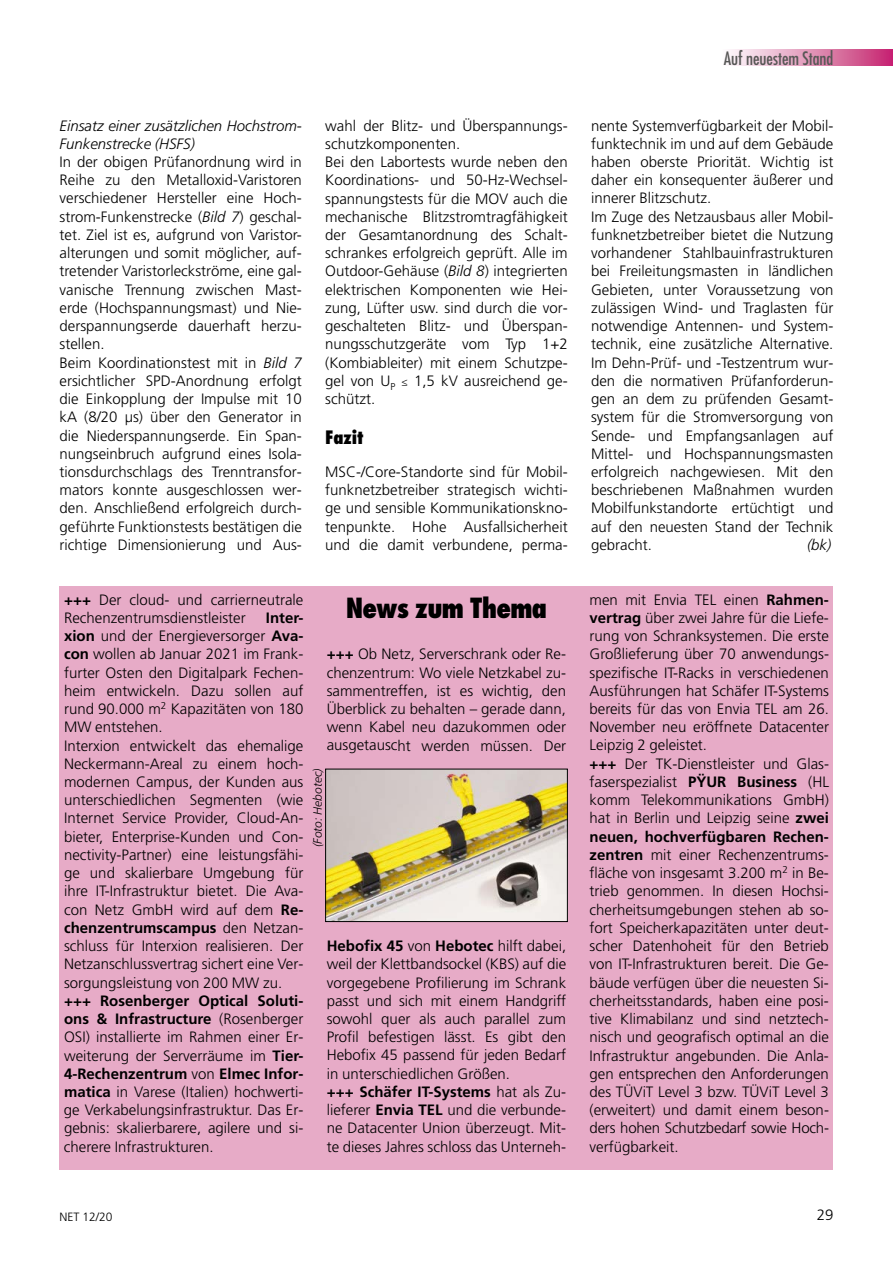
<style>
.page{position:relative;width:893px;height:1263px;background:#fff}
.page>*{position:absolute;margin:0;border:0;box-sizing:border-box;transform-origin:0 0}
.t1{font:800 condensed 27px "Futura";letter-spacing:-.035em;color:#000}
.t2{font:condensed 18px "Futura";color:#575756}
.t3{font:800 condensed 18px "Futura";color:#000}
.t4{font:300 15px/18.3px "Frutiger";color:#000}
.t5{font:italic 300 15px/18.3px "Frutiger";color:#000}
.t6{font:italic 300 12px "Frutiger";color:#000}
.t7{font:300 12px "Frutiger";color:#000}
.s1{font-style:italic}
.s2{font-family:"Adobe Arabic";font-weight:400}
.s3{font-weight:700}
</style>
<div class="page">
<div style="left:723px;top:50px;width:170px;height:16px;background:linear-gradient(to right,#fff,#c62a72)"></div>
<div style="left:60px;top:586px;width:773px;height:584px;background:#e7abc7"></div>
<img style="left:327px;top:771px;width:239px;height:149px">
<div style="left:325px;top:769px;width:243px;height:153px;border:1px solid #000"></div>
<p class="t5" style="left:60px;top:116px;width:244px">Einsatz einer zusätzlichen Hochstrom-<br>Funkenstrecke (HSFS)</p>
<p class="t4" style="left:60px;top:153px;width:244px">In der obigen Prüfanordnung wird in Reihe zu den Metalloxid-Varistoren verschiedener Hersteller eine Hoch&shy;strom-Funkenstrecke (<span class="s1">Bild 7</span>) geschal&shy;tet. Ziel ist es, aufgrund von Varistor&shy;alterungen und somit möglicher, auf&shy;tretender Varistorleckströme, eine gal&shy;vanische Trennung zwischen Mast&shy;erde (Hochspannungsmast) und Nie&shy;derspannungserde dauerhaft herzu&shy;stellen.<br>Beim Koordinationstest mit in <span class="s1">Bild 7 </span>ersichtlicher SPD-Anordnung erfolgt die Einkopplung der Impulse mit 10 kA (8/20 µs) über den Generator in die Niederspannungserde. Ein Span&shy;nungseinbruch aufgrund eines Isola&shy;tionsdurchschlags des Trenntransfor&shy;mators konnte ausgeschlossen wer&shy;den. Anschließend erfolgreich durch&shy;geführte Funktionstests bestätigen die richtige Dimensionierung und Aus-</p>
<p class="t4" style="left:325px;top:116px;width:244px">wahl der Blitz- und Überspannungs&shy;schutzkomponenten.<br>Bei den Labortests wurde neben den Koordinations- und 50-Hz-Wechsel&shy;spannungstests für die MOV auch die mechanische Blitzstromtragfähigkeit der Gesamtanordnung des Schalt&shy;schrankes erfolgreich geprüft. Alle im Outdoor-Gehäuse (<span class="s1">Bild 8</span>) integrierten elektrischen Komponenten wie Hei&shy;zung, Lüfter usw. sind durch die vor&shy;geschalteten Blitz- und Überspan&shy;nungsschutzgeräte vom Typ 1+2 (Kombiableiter) mit einem Schutzpe&shy;gel von U<sub>P</sub> <span class="s2">≤</span> 1,5 kV ausreichend ge&shy;schützt.</p>
<p class="t3" style="left:325px;top:426px;width:40px">Fazit</p>
<p class="t4" style="left:325px;top:463px;width:244px;text-align:justify">MSC-/Core-Standorte sind für Mobil&shy;funknetzbetreiber strategisch wichti&shy;ge und sensible Kommunikationskno&shy;tenpunkte. Hohe Ausfallsicherheit und die damit verbundene, perma-</p>
<p class="t4" style="left:64px;top:591px;width:241px"><span class="s3">+++</span> Der cloud- und carrierneutrale<br>Rechenzentrumsdienstleister</p>
<p class="t4" style="left:64px;top:609px;width:241px;text-indent:202px"><span class="s3">Inter&shy;xion</span> und der Energieversorger <span class="s3">Ava&shy;con</span> wollen ab Januar 2021 im Frank&shy;furter Osten den Digitalpark Fechen&shy;heim entwickeln. Dazu sollen auf rund 90.000 m<sup>2</sup> Kapazitäten von 180<br>MW entstehen.<br>Interxion entwickelt das ehemalige Neckermann-Areal zu einem hoch&shy;modernen Campus, der Kunden aus unterschiedlichen Segmenten (wie Internet Service Provider, Cloud-An&shy;bieter, Enterprise-Kunden und Con&shy;nectivity-Partner) eine leistungsfähi&shy;ge und skalierbare Umgebung für ihre IT-Infrastruktur bietet. Die Ava&shy;con Netz GmbH wird auf dem <span class="s3">Re&shy;chenzentrumscampus</span> den Netzan&shy;schluss für Interxion realisieren. Der Netzanschlussvertrag sichert eine Ver&shy;sorgungsleistung von 200 MW zu.</p>
<p class="t4" style="left:64px;top:992px;width:241px;text-align:justify"><span class="s3">+++ Rosenberger Optical Soluti&shy;ons &amp; Infrastructure</span> (Rosenberger OSI) installierte im Rahmen einer Er&shy;weiterung der Serverräume im <span class="s3">Tier-4-Rechenzentrum</span> von <span class="s3">Elmec Infor&shy;matica</span> in Varese (Italien) hochwerti&shy;ge Verkabelungsinfrastruktur. Das Er&shy;gebnis: skalierbarere, agilere und si&shy;cherere Infrastrukturen.</p>
<h1 class="t1" style="left:346px;top:590px;width:203px">News zum Thema</h1>
<p class="t4" style="left:327px;top:645px;width:241px;text-align:justify"><span class="s3">+++</span> Ob Netz, Serverschrank oder Re&shy;chenzentrum: Wo viele Netzkabel zu&shy;sammentreffen, ist es wichtig, den Überblick zu behalten – gerade dann, wenn Kabel neu dazukommen oder ausgetauscht werden müssen. Der</p>
<p class="t6" style="left:311px;top:847px;width:81px;rotate:-90deg">(Foto: Hebotec)</p>
<p class="t4" style="left:327px;top:937px;width:241px"><span class="s3">Hebofix 45</span> von <span class="s3">Hebotec</span> hilft dabei, weil der Klettbandsockel (KBS) auf die vorgegebene Profilierung im Schrank passt und sich mit einem Handgriff sowohl quer als auch parallel zum Profil befestigen lässt. Es gibt den Hebofix 45 passend für jeden Bedarf in unterschiedlichen Größen.<br><span class="s3">+++ Schäfer IT-Systems</span> hat als Zu&shy;lieferer <span class="s3">Envia TEL</span> und die verbunde&shy;ne Datacenter Union überzeugt. Mit&shy;te dieses Jahres schloss das Unterneh-</p>
<p class="t2" style="left:724px;top:47px;width:111px">Auf neuestem Stand</p>
<p class="t4" style="left:591px;top:116px;width:244px">nente Systemverfügbarkeit der Mobil&shy;funktechnik im und auf dem Gebäude haben oberste Priorität. Wichtig ist daher ein konsequenter äußerer und innerer Blitzschutz.<br>Im Zuge des Netzausbaus aller Mobil&shy;funknetzbetreiber bietet die Nutzung vorhandener Stahlbauinfrastrukturen bei Freileitungsmasten in ländlichen Gebieten, unter Voraussetzung von zulässigen Wind- und Traglasten für notwendige Antennen- und System&shy;technik, eine zusätzliche Alternative.<br>Im Dehn-Prüf- und -Testzentrum wur&shy;den die normativen Prüfanforderun&shy;gen an dem zu prüfenden Gesamt&shy;system für die Stromversorgung von Sende- und Empfangsanlagen auf Mittel- und Hochspannungsmasten erfolgreich nachgewiesen. Mit den beschriebenen Maßnahmen wurden Mobilfunkstandorte ertüchtigt und auf den neuesten Stand der Technik gebracht.</p>
<p class="t5" style="left:807px;top:536px;width:26px">(bk)</p>
<p class="t4" style="left:589px;top:590px;width:241px">men mit Envia TEL einen <span class="s3">Rahmen&shy;vertrag</span> über zwei Jahre für die Liefe&shy;rung von Schranksystemen. Die erste Großlieferung über 70 anwendungs&shy;spezifische IT-Racks in verschiedenen Ausführungen hat Schäfer IT-Systems bereits für das von Envia TEL am 26.<br>November neu eröffnete Datacenter Leipzig 2 geleistet.<br><span class="s3">+++</span> Der TK-Dienstleister und Glas&shy;faserspezialist <span class="s3">PŸUR Business</span> (HL komm Telekommunikations GmbH) hat in Berlin und Leipzig seine <span class="s3">zwei neuen, hochverfügbaren Rechen&shy;zentren</span> mit einer Rechenzentrums&shy;fläche von insgesamt 3.200 m<sup>2</sup> in Be&shy;trieb genommen. In diesen Hochsi&shy;cherheitsumgebungen stehen ab so&shy;fort Speicherkapazitäten unter deut&shy;scher Datenhoheit für den Betrieb von IT-Infrastrukturen bereit. Die Ge&shy;bäude verfügen über die neuesten Si&shy;cherheitsstandards, haben eine posi&shy;tive Klimabilanz und sind netztech&shy;nisch und geografisch optimal an die Infrastruktur angebunden. Die Anla&shy;gen entsprechen den Anforderungen des TÜViT Level 3 bzw. TÜViT Level 3 (erweitert) und damit einem beson&shy;ders hohen Schutzbedarf sowie Hoch&shy;verfügbarkeit.</p>
<p class="t7" style="left:60px;top:1210px;width:55px">NET 12/20</p>
<p class="t4" style="left:817px;top:1206px;width:18px">29</p>
</div>
